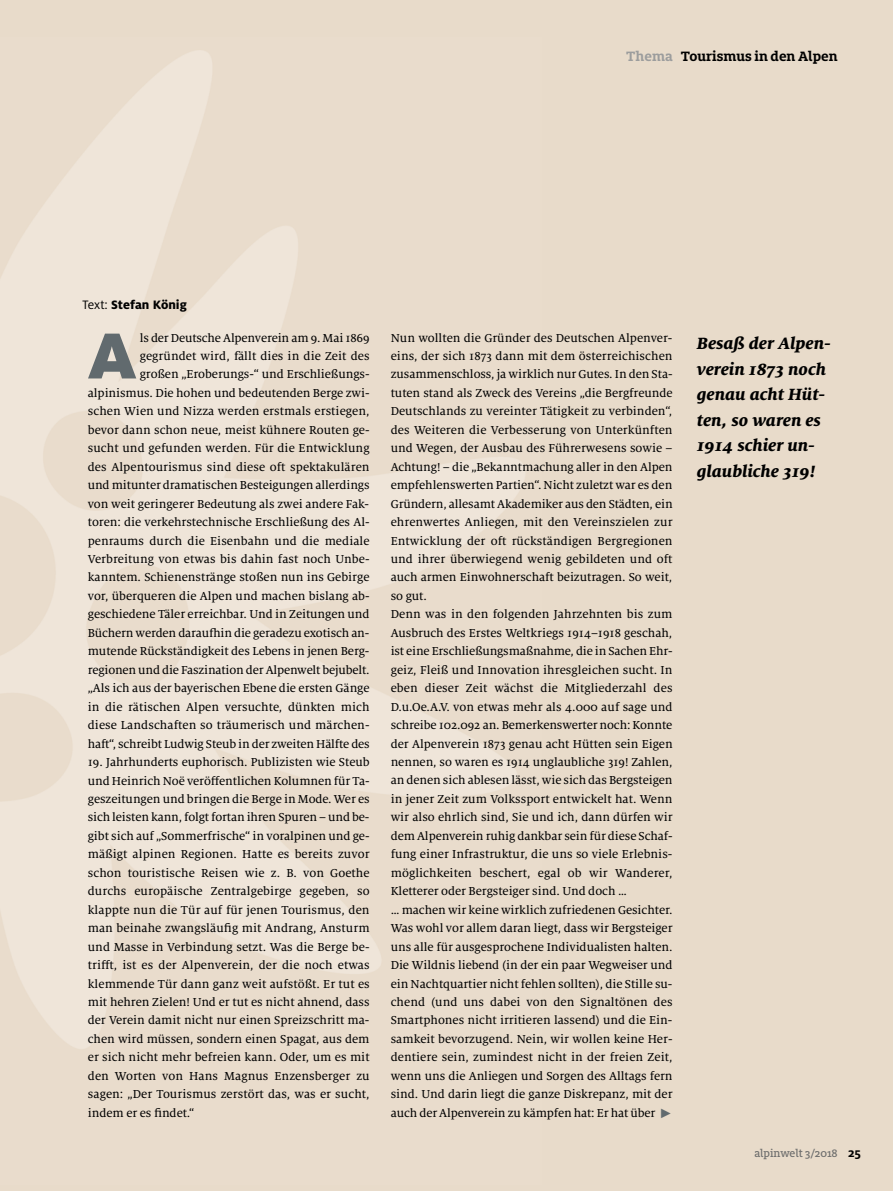
<style>
.page{position:relative;width:893px;height:1191px;background:#e8dbca}
.page>*{position:absolute;margin:0;border:0;box-sizing:border-box;transform-origin:0 0}
.t1{font:900 72px "Milo OT";color:#616a6e}
.t2{font:italic 800 18px/25.5px "Milo Serif OT";color:#000}
.t3{font:700 15px "Milo Slab OT";color:#000}
.t4{font:800 13.5px "Milo OT";color:#000}
.t5{font:12.75px/18.5px "Milo Serif OT Text";letter-spacing:-.005em;color:#000;text-align:right}
.t6{font:500 12px "Milo Slab OT";color:#6f6f6e}
.s1{color:#9c9d9d}
.s2{font-weight:400}
.s3{color:#616a6e}
.s4{font-family:"Milo OT";font-weight:700;font-size:13.5px;color:#000}
</style>
<div class="page">
<img style="left:0;top:50px;width:525px;height:999px">
<p class="t3" style="left:626px;top:51px;width:213px"><span class="s1">Thema</span> Tourismus in den Alpen</p>
<p class="t4" style="left:82px;top:299px;width:106px"><span class="s2">Text:</span> Stefan König</p>
<p class="t5" style="left:88px;top:329px;width:284px">ls der Deutsche Alpenverein am 9. Mai 1869 gegründet wird, fällt dies in die Zeit des<br>großen „Eroberungs-“ und Erschließungs&shy;alpinismus. Die hohen und bedeutenden Berge zwi&shy;schen Wien und Nizza werden erstmals erstiegen, bevor dann schon neue, meist kühnere Routen ge&shy;sucht und gefunden werden. Für die Entwicklung des Alpentourismus sind diese oft spektakulären und mitunter dramatischen Besteigungen allerdings von weit geringerer Bedeutung als zwei andere Fak&shy;toren: die verkehrstechnische Erschließung des Al&shy;penraums durch die Eisenbahn und die mediale Verbreitung von etwas bis dahin fast noch Unbe&shy;kanntem. Schienenstränge stoßen nun ins Gebirge vor, überqueren die Alpen und machen bislang ab&shy;geschiedene Täler erreichbar. Und in Zeitungen und Büchern werden daraufhin die geradezu exotisch an&shy;mutende Rückständigkeit des Lebens in jenen Berg&shy;regionen und die Faszination der Alpenwelt bejubelt. „Als ich aus der bayerischen Ebene die ersten Gänge in die rätischen Alpen versuchte, dünkten mich diese Landschaften so träumerisch und märchen&shy;haft“, schreibt Ludwig Steub in der zweiten Hälfte des</p>
<p class="t5" style="left:88px;top:753px;width:283px;text-align:justify">19. Jahrhunderts euphorisch. Publizisten wie Steub und Heinrich Noë veröffentlichen Kolumnen für Ta&shy;geszeitungen und bringen die Berge in Mode. Wer es sich leisten kann, folgt fortan ihren Spuren – und be&shy;gibt sich auf „Sommerfrische“ in voralpinen und ge&shy;mäßigt alpinen Regionen. Hatte es bereits zuvor schon touristische Reisen wie z. B. von Goethe durchs europäische Zentralgebirge gegeben, so klappte nun die Tür auf für jenen Tourismus, den man beinahe zwangsläufig mit Andrang, Ansturm und Masse in Verbindung setzt. Was die Berge be&shy;trifft, ist es der Alpenverein, der die noch etwas klemmende Tür dann ganz weit aufstößt. Er tut es mit hehren Zielen! Und er tut es nicht ahnend, dass der Verein damit nicht nur einen Spreizschritt ma&shy;chen wird müssen, sondern einen Spagat, aus dem er sich nicht mehr befreien kann. Oder, um es mit den Worten von Hans Magnus Enzensberger zu sagen: „Der Tourismus zerstört das, was er sucht, indem er es findet.“</p>
<h1 class="t1" style="left:88px;top:329px;width:50px">A</h1>
<p class="t5" style="left:391px;top:329px;width:284px;text-align:left">Nun wollten die Gründer des Deutschen Alpenver&shy;eins, der sich 1873 dann mit dem österreichischen zusammenschloss, ja wirklich nur Gutes. In den Sta&shy;tuten stand als Zweck des Vereins „die Bergfreunde Deutschlands zu vereinter Tätigkeit zu verbinden“, des Weiteren die Verbesserung von Unterkünften und Wegen, der Ausbau des Führerwesens sowie – Achtung! – die „Bekanntmachung aller in den Alpen empfehlenswerten Partien“. Nicht zuletzt war es den Gründern, allesamt Akademiker aus den Städten, ein ehrenwertes Anliegen, mit den Vereinszielen zur Entwicklung der oft rückständigen Bergregionen und ihrer überwiegend wenig gebildeten und oft auch armen Einwohnerschaft beizutragen. So weit, so gut.<br>Denn was in den folgenden Jahrzehnten bis zum Ausbruch des Erstes Weltkriegs 1914–1918 geschah, ist eine Erschließungsmaßnahme, die in Sachen Ehr&shy;geiz, Fleiß und Innovation ihresgleichen sucht. In eben dieser Zeit wächst die Mitgliederzahl des D.u.Oe.A.V. von etwas mehr als 4.000 auf sage und schreibe 102.092 an. Bemerkenswerter noch: Konnte der Alpenverein 1873 genau acht Hütten sein Eigen nennen, so waren es 1914 unglaubliche 319! Zahlen, an denen sich ablesen lässt, wie sich das Bergsteigen in jener Zeit zum Volkssport entwickelt hat. Wenn wir also ehrlich sind, Sie und ich, dann dürfen wir dem Alpenverein ruhig dankbar sein für diese Schaf&shy;fung einer Infrastruktur, die uns so viele Erlebnis&shy;möglichkeiten beschert, egal ob wir Wanderer, Kletterer oder Bergsteiger sind. Und doch …<br>… machen wir keine wirklich zufriedenen Gesichter.<br>Was wohl vor allem daran liegt, dass wir Bergsteiger uns alle für ausgesprochene Individualisten halten.<br>Die Wildnis liebend (in der ein paar Wegweiser und ein Nachtquartier nicht fehlen sollten), die Stille su&shy;chend (und uns dabei von den Signaltönen des Smartphones nicht irritieren lassend) und die Ein&shy;samkeit bevorzugend. Nein, wir wollen keine Her&shy;dentiere sein, zumindest nicht in der freien Zeit, wenn uns die Anliegen und Sorgen des Alltags fern sind. Und darin liegt die ganze Diskrepanz, mit der auch der Alpenverein zu kämpfen hat: Er hat über <span class="s3">✓</span></p>
<h2 class="t2" style="left:697px;top:332px;width:135px">Besaß der Alpen&shy;verein 1873 noch genau acht Hüt&shy;ten, so waren es<br>1914 schier un&shy;glaubliche 319!</h2>
<p class="t6" style="left:754px;top:1148px;width:108px">alpinwelt 3/2018 <span class="s4">25</span></p>
</div>
